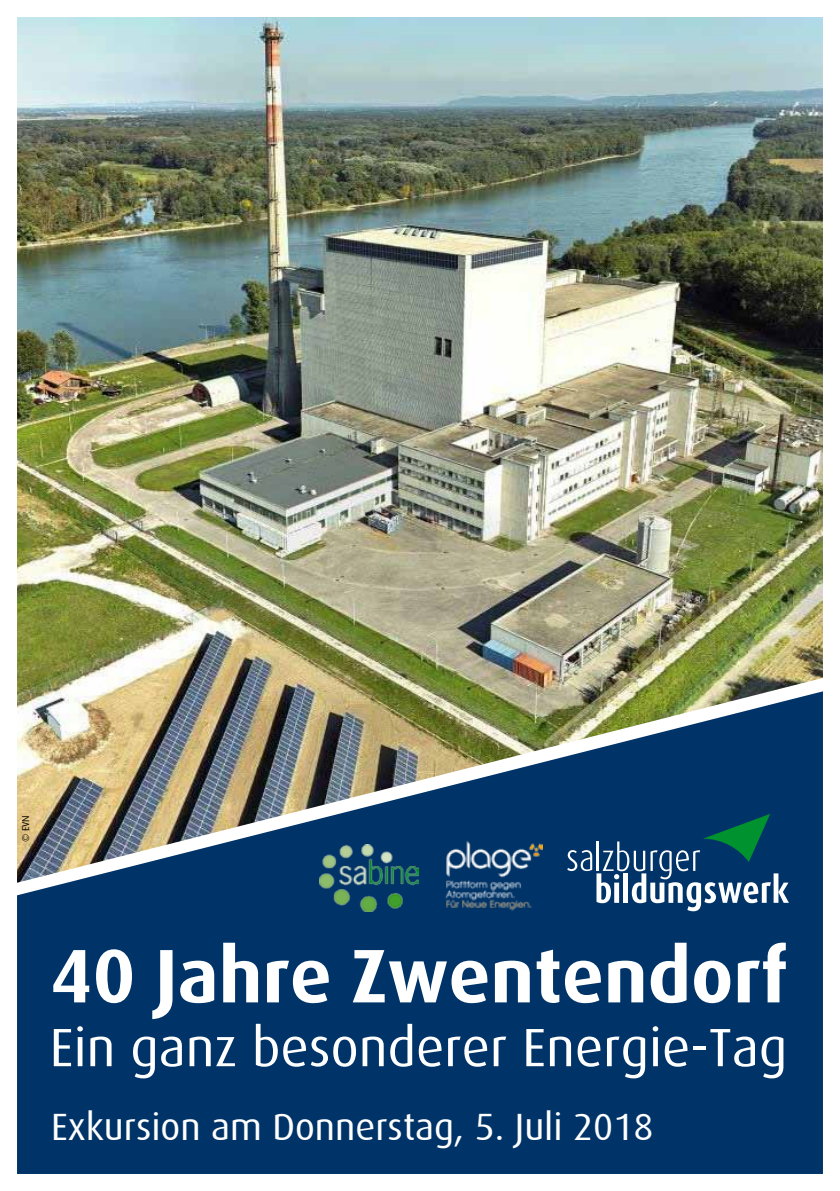
<style>
.page{position:relative;width:840px;height:1191px;background:#fff}
.page>*{position:absolute;margin:0;border:0;box-sizing:border-box;transform-origin:0 0}
.t1{font:76px "D Abold";color:#fff}
.t2{font:54px "Dax";color:#fff}
.t3{font:38px "Dax";color:#fff}
.t4{font:10px "Dax";color:#000}
</style>
<div class="page">
<div style="left:17px;top:882px;width:805px;height:292px;background:#003468"></div>
<svg style="left:567px;top:882px;width:221px;height:29px"></svg>
<img style="left:443px;top:882px;width:99px;height:29px">
<img style="left:319px;top:882px;width:99px;height:29px">
<img style="left:17px;top:17px;width:805px;height:865px">
<p class="t4" style="left:20px;top:842px;width:29px;rotate:-90deg">© EVN</p>
<h1 class="t1" style="left:50px;top:933px;width:739px">40 Jahre Zwentendorf</h1>
<h2 class="t2" style="left:50px;top:1017px;width:738px">Ein ganz besonderer Energie-Tag</h2>
<p class="t3" style="left:51px;top:1105px;width:603px">Exkursion am Donnerstag, 5. Juli 2018</p>
</div>
